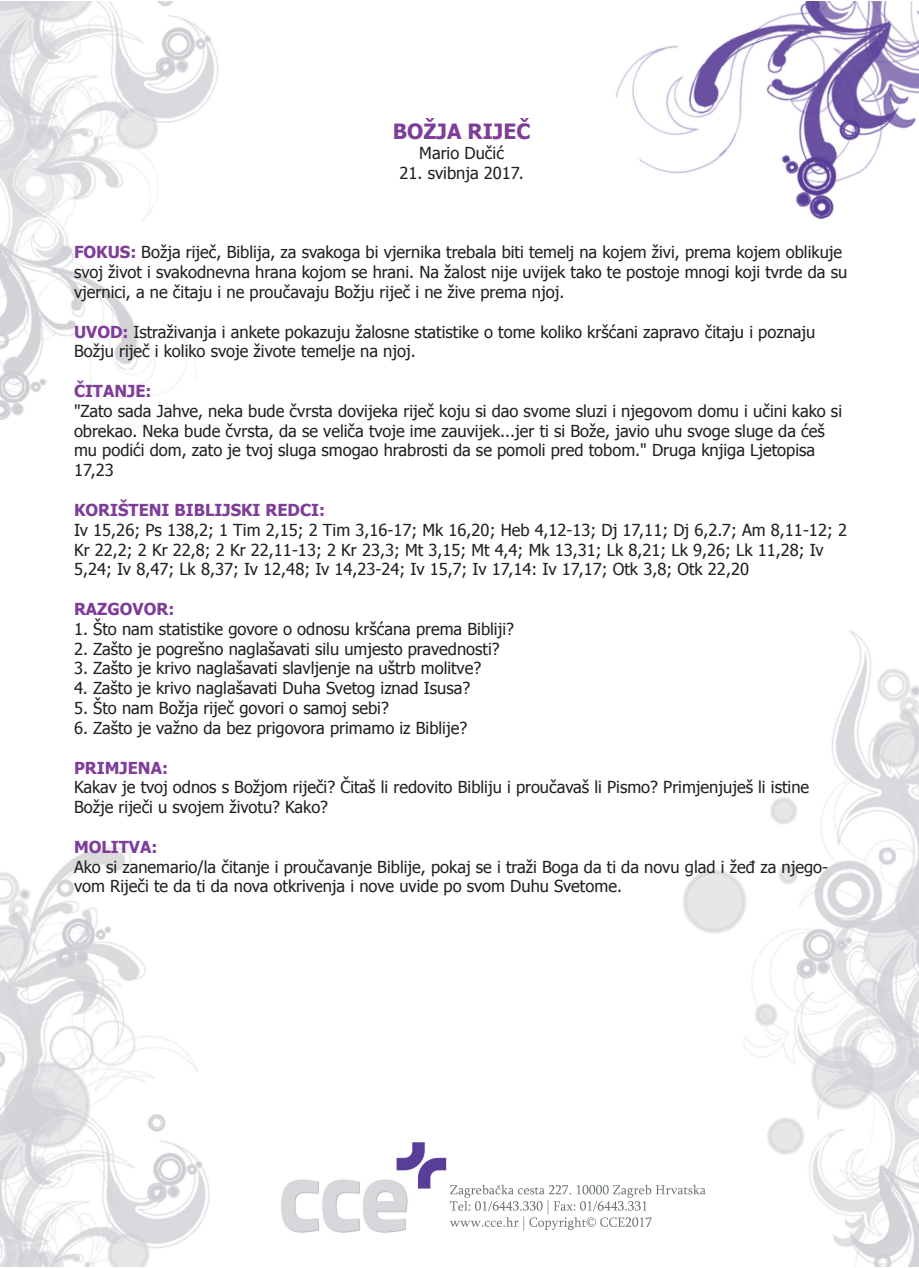
<style>
.page{position:relative;width:919px;height:1268px;background:#fff}
.page>*{position:absolute;margin:0;border:0;box-sizing:border-box;transform-origin:0 0}
.t1{font:700 21px "Tahoma";color:#7e3e98}
.t2{font:16.5px/19.8px "Tahoma";color:#231f20}
.t3{font:700 16.5px "Tahoma";color:#7e3e98}
.s1{font-weight:700;color:#7e3e98}
</style>
<div class="page">
<img style="left:0;top:1px;width:918px;height:1265px">
<img style="left:482px;top:1184px;width:169px;height:10px">
<img style="left:655px;top:1184px;width:47px;height:10px">
<img style="left:464px;top:1199px;width:175px;height:15px">
<svg style="left:642px;top:1200px;width:4px;height:10px"></svg>
<img style="left:484px;top:1216px;width:34px;height:10px">
<img style="left:523px;top:1216px;width:115px;height:14px">
<p class="t1" style="left:393px;top:117px;width:139px">BOŽJA RIJEČ</p>
<p class="t2" style="left:419px;top:143px;width:86px">Mario Dučić</p>
<p class="t2" style="left:399px;top:162px;width:126px">21. svibnja 2017.</p>
<p class="t2" style="left:74px;top:242px;width:774px"><span class="s1">FOKUS:</span> Božja riječ, Biblija, za svakoga bi vjernika trebala biti temelj na kojem živi, prema kojem oblikuje svoj život i svakodnevna hrana kojom se hrani. Na žalost nije uvijek tako te postoje mnogi koji tvrde da su vjernici, a ne čitaju i ne proučavaju Božju riječ i ne žive prema njoj.</p>
<p class="t2" style="left:74px;top:321px;width:743px"><span class="s1">UVOD:</span> Istraživanja i ankete pokazuju žalosne statistike o tome koliko kršćani zapravo čitaju i poznaju<br>Božju riječ i koliko svoje živote temelje na njoj.</p>
<p class="t3" style="left:74px;top:379px;width:79px">ČITANJE:</p>
<p class="t2" style="left:74px;top:400px;width:769px">"Zato sada Jahve, neka bude čvrsta dovijeka riječ koju si dao svome sluzi i njegovom domu i učini kako si obrekao. Neka bude čvrsta, da se veliča tvoje ime zauvijek...jer ti si Bože, javio uhu svoge sluge da ćeš mu podići dom, zato je tvoj sluga smogao hrabrosti da se pomoli pred tobom." Druga knjiga Ljetopisa 17,23</p>
<p class="t3" style="left:74px;top:498px;width:252px">KORIŠTENI BIBLIJSKI REDCI:</p>
<p class="t2" style="left:74px;top:519px;width:774px">Iv 15,26; Ps 138,2; 1 Tim 2,15; 2 Tim 3,16-17; Mk 16,20; Heb 4,12-13; Dj 17,11; Dj 6,2.7; Am 8,11-12; 2<br>Kr 22,2; 2 Kr 22,8; 2 Kr 22,11-13; 2 Kr 23,3; Mt 3,15; Mt 4,4; Mk 13,31; Lk 8,21; Lk 9,26; Lk 11,28; Iv<br>5,24; Iv 8,47; Lk 8,37; Iv 12,48; Iv 14,23-24; Iv 15,7; Iv 17,14: Iv 17,17; Otk 3,8; Otk 22,20</p>
<p class="t3" style="left:74px;top:597px;width:102px">RAZGOVOR:</p>
<p class="t2" style="left:74px;top:618px;width:441px">1. Što nam statistike govore o odnosu kršćana prema Bibliji?</p>
<p class="t2" style="left:74px;top:638px;width:427px">2. Zašto je pogrešno naglašavati silu umjesto pravednosti?</p>
<p class="t2" style="left:74px;top:657px;width:408px">3. Zašto je krivo naglašavati slavljenje na uštrb molitve?</p>
<p class="t2" style="left:74px;top:677px;width:398px">4. Zašto je krivo naglašavati Duha Svetog iznad Isusa?</p>
<p class="t2" style="left:74px;top:697px;width:316px">5. Što nam Božja riječ govori o samoj sebi?</p>
<p class="t2" style="left:74px;top:717px;width:394px">6. Zašto je važno da bez prigovora primamo iz Biblije?</p>
<p class="t3" style="left:74px;top:755px;width:95px">PRIMJENA:</p>
<p class="t2" style="left:74px;top:776px;width:736px">Kakav je tvoj odnos s Božjom riječi? Čitaš li redovito Bibliju i proučavaš li Pismo? Primjenjuješ li istine<br>Božje riječi u svojem životu? Kako?</p>
<p class="t3" style="left:74px;top:835px;width:85px">MOLITVA:</p>
<p class="t2" style="left:74px;top:855px;width:755px">Ako si zanemario/la čitanje i proučavanje Biblije, pokaj se i traži Boga da ti da novu glad i žeđ za njego&shy;vom Riječi te da ti da nova otkrivenja i nove uvide po svom Duhu Svetome.</p>
</div>
